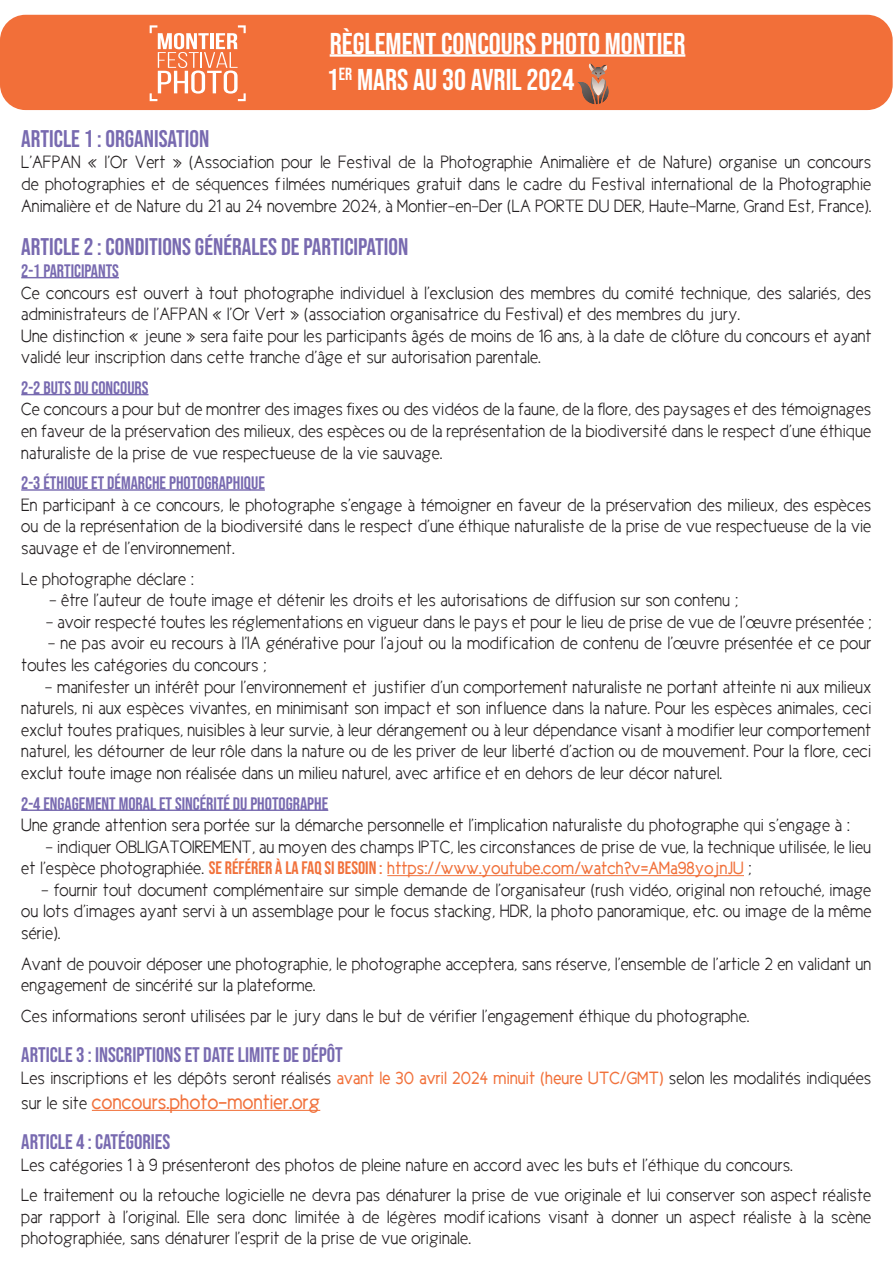
<style>
.page{position:relative;width:893px;height:1263px;background:#fff}
.page>*{position:absolute;margin:0;border:0;box-sizing:border-box;transform-origin:0 0}
.t1{font:30px/36px "Bebas Neue";color:#fff}
.t2{font:24px "Bebas Neue";color:#786ab0}
.t3{font:21px "Bebas Neue";color:#786ab0}
.t4{font:21px "Cicle Gordita";color:#f1713b}
.t5{font:18px/21.6px "Cicle Semi";color:#231f20;text-align:justify}
.t6{font:18px "Bebas Neue";color:#786ab0}
.t7{font:18px "Cicle Gordita";color:#f1713b}
.s1{font-family:"Cicle Semi";color:#231f20}
.s2{font-family:"Bebas Neue"}
.s3{font-family:"Cicle Gordita";color:#f1713b}
.s4{font-family:"Cicle Semi";font-size:18px;color:#231f20}
</style>
<div class="page">
<div style="left:0;top:15px;width:893px;height:95px;background:#f26f39;border-radius:26px"></div>
<hr style="left:330px;top:54px;width:355px;height:3px;background:#fff">
<hr style="left:21px;top:277px;width:98px;height:1px;background:#786ab0">
<hr style="left:21px;top:394px;width:128px;height:1px;background:#786ab0">
<hr style="left:21px;top:489px;width:244px;height:2px;background:#786ab0">
<hr style="left:21px;top:810px;width:307px;height:1px;background:#786ab0">
<hr style="left:387px;top:875px;width:357px;height:1px;background:#f1713b">
<hr style="left:92px;top:1110px;width:228px;height:1px;background:#f1713b">
<svg style="left:150px;top:25px;width:96px;height:76px"></svg>
<svg style="left:577px;top:63px;width:32px;height:41px"></svg>
<h1 class="t1" style="left:327px;top:27px;width:360px">RÈGLEMENT CONCOURS PHOTO MONTIER<br>1<sup>ER</sup> MARS AU 30 AVRIL 2024</h1>
<h2 class="t2" style="left:21px;top:125px;width:190px">ARTICLE 1 : ORGANISATION</h2>
<p class="t5" style="left:21px;top:152px;width:852px">L’AFPAN « l’Or Vert » (Association pour le Festival de la Photographie Animalière et de Nature) organise un concours de photographies et de séquences f ilmées numériques gratuit dans le cadre du Festival international de la Photographie Animalière et de Nature du 21 au 24 novembre 2024, à Montier-en-Der (LA PORTE DU DER, Haute-Marne, Grand Est, France).</p>
<h2 class="t2" style="left:21px;top:234px;width:388px">ARTICLE 2 : CONDITIONS GÉNÉRALES DE PARTICIPATION</h2>
<p class="t6" style="left:21px;top:261px;width:99px">2-1 PARTICIPANTS</p>
<p class="t5" style="left:21px;top:282px;width:852px;text-align:left">Ce concours est ouvert à tout photographe individuel à l’exclusion des membres du comité technique, des salariés, des administrateurs de l’AFPAN « l’Or Vert » (association organisatrice du Festival) et des membres du jury.<br>Une distinction « jeune » sera faite pour les participants âgés de moins de 16 ans, à la date de clôture du concours et ayant validé leur inscription dans cette tranche d’âge et sur autorisation parentale.</p>
<p class="t6" style="left:21px;top:378px;width:129px">2-2 BUTS DU CONCOURS</p>
<p class="t5" style="left:21px;top:399px;width:852px">Ce concours a pour but de montrer des images f ixes ou des vidéos de la faune, de la f lore, des paysages et des témoignages en faveur de la préservation des milieux, des espèces ou de la représentation de la biodiversité dans le respect d’une éthique naturaliste de la prise de vue respectueuse de la vie sauvage.</p>
<p class="t6" style="left:21px;top:473px;width:245px">2-3 ÉTHIQUE ET DÉMARCHE PHOTOGRAPHIQUE</p>
<p class="t5" style="left:21px;top:494px;width:851px">En participant à ce concours, le photographe s’engage à témoigner en faveur de la préservation des milieux, des espèces ou de la représentation de la biodiversité dans le respect d’une éthique naturaliste de la prise de vue respectueuse de la vie sauvage et de l’environnement.</p>
<p class="t5" style="left:21px;top:568px;width:174px">Le photographe déclare :</p>
<p class="t5" style="left:49px;top:589px;width:690px">- être l’auteur de toute image et détenir les droits et les autorisations de diffusion sur son contenu ;</p>
<p class="t5" style="left:46px;top:611px;width:827px">- avoir respecté toutes les réglementations en vigueur dans le pays et pour le lieu de prise de vue de l’œuvre présentée ;</p>
<p class="t5" style="left:21px;top:633px;width:852px;text-indent:27px">- ne pas avoir eu recours à l’IA générative pour l’ajout ou la modif ication de contenu de l’œuvre présentée et ce pour toutes les catégories du concours ;</p>
<p class="t5" style="left:21px;top:676px;width:852px;text-indent:24px">- manifester un intérêt pour l’environnement et justif ier d’un comportement naturaliste ne portant atteinte ni aux milieux naturels, ni aux espèces vivantes, en minimisant son impact et son inf luence dans la nature. Pour les espèces animales, ceci exclut toutes pratiques, nuisibles à leur survie, à leur dérangement ou à leur dépendance visant à modif ier leur comportement naturel, les détourner de leur rôle dans la nature ou de les priver de leur liberté d’action ou de mouvement. Pour la f lore, ceci exclut toute image non réalisée dans un milieu naturel, avec artif ice et en dehors de leur décor naturel.</p>
<p class="t6" style="left:21px;top:793px;width:309px">2-4 ENGAGEMENT MORAL ET SINCÉRITÉ DU PHOTOGRAPHE</p>
<p class="t5" style="left:21px;top:814px;width:830px">Une grande attention sera portée sur la démarche personnelle et l’implication naturaliste du photographe qui s’engage à :</p>
<p class="t5" style="left:46px;top:836px;width:827px">- indiquer OBLIGATOIREMENT, au moyen des champs IPTC, les circonstances de prise de vue, la technique utilisée, le lieu</p>
<p class="t7" style="left:21px;top:859px;width:732px"><span class="s1">et l’espèce photographiée.</span> <span class="s2">SE RÉFÉRER À LA FAQ SI BESOIN :</span> https://www.youtube.com/watch?v=AMa98yojnJU <span class="s1">;</span></p>
<p class="t5" style="left:21px;top:879px;width:852px;text-indent:20px">- fournir tout document complémentaire sur simple demande de l’organisateur (rush vidéo, original non retouché, image ou lots d’images ayant servi à un assemblage pour le focus stacking, HDR, la photo panoramique, etc. ou image de la même série).</p>
<p class="t5" style="left:21px;top:953px;width:851px">Avant de pouvoir déposer une photographie, le photographe acceptera, sans réserve, l’ensemble de l’article 2 en validant un engagement de sincérité sur la plateforme.</p>
<p class="t5" style="left:21px;top:1005px;width:730px">Ces informations seront utilisées par le jury dans le but de vérif ier l’engagement éthique du photographe.</p>
<p class="t3" style="left:21px;top:1043px;width:323px">ARTICLE 3 : INSCRIPTIONS ET DATE LIMITE DE DÉPÔT</p>
<p class="t5" style="left:21px;top:1067px;width:852px">Les inscriptions et les dépôts seront réalisés <span class="s3">avant le 30 avril 2024 minuit (heure UTC/GMT)</span> selon les modalités indiquées</p>
<p class="t4" style="left:21px;top:1091px;width:300px"><span class="s4">sur le site</span> concours.photo-montier.org</p>
<p class="t3" style="left:21px;top:1130px;width:151px">ARTICLE 4 : CATÉGORIES</p>
<p class="t5" style="left:21px;top:1149px;width:851px;line-height:30.6px">Les catégories 1 à 9 présenteront des photos de pleine nature en accord avec les buts et l’éthique du concours.<br>Le traitement ou la retouche logicielle ne devra pas dénaturer la prise de vue originale et lui conserver son aspect réaliste</p>
<p class="t5" style="left:21px;top:1206px;width:852px">par rapport à l’original. Elle sera donc limitée à de légères modif ications visant à donner un aspect réaliste à la scène photographiée, sans dénaturer l’esprit de la prise de vue originale.</p>
</div>
